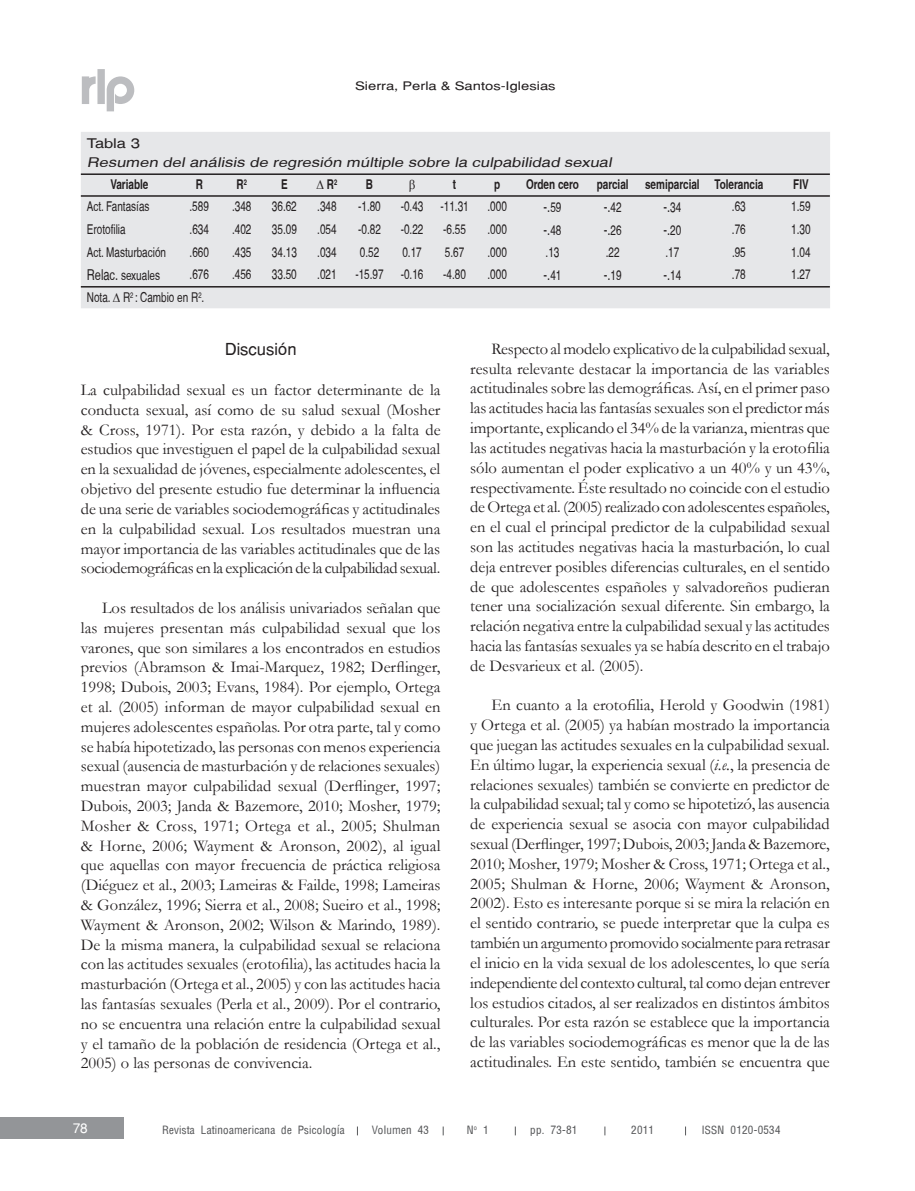
<style>
.page{position:relative;width:915px;height:1191px;background:#fff}
.page>*{position:absolute;margin:0;border:0;box-sizing:border-box;transform-origin:0 0}
.t1{font:16.5px/19.8px "Garamond";color:#231f20;text-align:justify}
.t2{font:16.5px "Helvetica";color:#231f20}
.t3{font:condensed 15px "Helvetica";color:#231f20;scale:.9 1}
.t4{font:condensed 13.5px "Helvetica";color:#231f20;scale:.9 1}
.t5{font:italic condensed 13.5px "Helvetica";color:#231f20;scale:1.5 1}
.t6{font:700 condensed 13.5px "Helvetica";color:#231f20;scale:.9 1}
.t7{font:condensed 13.5px "Helvetica";color:#231f20;scale:1.5 1}
.t8{font:13.5px "Helvetica";color:#fff}
.t9{font:100 condensed 12.75px "Helvetica";color:#57585a}
.t10{font:11.7px "Helvetica";color:#231f20;scale:1.25 1}
.s1{font-size:13.5px}
.s2{font-size:15px}
.s3{font-style:italic}
.s4{font-weight:400}
</style>
<div class="page">
<div style="left:0;top:1117px;width:124px;height:21px;background:#939598"></div>
<svg style="left:82px;top:69px;width:52px;height:42px"></svg>
<div style="left:81px;top:132px;width:748px;height:176px;background:#e6e7e9"></div>
<hr style="left:81px;top:173px;width:748px;height:2px;background:#231f20">
<hr style="left:81px;top:195px;width:748px;height:2px;background:#231f20">
<hr style="left:81px;top:286px;width:748px;height:1px;background:#231f20">
<svg style="left:409px;top:179px;width:5px;height:13px"></svg>
<p class="t10" style="left:355px;top:78px;width:162px">Sierra, Perla &amp; Santos-Iglesias</p>
<p class="t7" style="left:87px;top:135px;width:37px">Tabla 3</p>
<p class="t5" style="left:87px;top:155px;width:353px">Resumen del análisis de regresión múltiple sobre la culpabilidad sexual</p>
<p class="t6" style="left:110px;top:176px;width:44px">Variable</p>
<p class="t6" style="left:195px;top:176px;width:9px">R</p>
<p class="t6" style="left:236px;top:176px;width:13px">R<sup>2</sup></p>
<p class="t6" style="left:281px;top:176px;width:9px">E</p>
<p class="t6" style="left:316px;top:176px;width:25px">∆ R<sup>2</sup></p>
<p class="t6" style="left:366px;top:176px;width:9px">B</p>
<p class="t6" style="left:453px;top:176px;width:5px">t</p>
<p class="t6" style="left:494px;top:176px;width:8px">p</p>
<p class="t6" style="left:526px;top:176px;width:60px">Orden cero</p>
<p class="t6" style="left:596px;top:176px;width:187px">parcial semiparcial Tolerancia</p>
<p class="t6" style="left:793px;top:176px;width:19px">FIV</p>
<p class="t4" style="left:87px;top:199px;width:71px">Act. Fantasías</p>
<p class="t4" style="left:189px;top:199px;width:23px">.589</p>
<p class="t4" style="left:232px;top:199px;width:23px">.348</p>
<p class="t4" style="left:272px;top:199px;width:29px">36.62</p>
<p class="t4" style="left:317px;top:199px;width:23px">.348</p>
<p class="t4" style="left:358px;top:199px;width:27px">-1.80</p>
<p class="t4" style="left:400px;top:199px;width:27px">-0.43</p>
<p class="t4" style="left:440px;top:199px;width:33px">-11.31</p>
<p class="t4" style="left:487px;top:199px;width:23px">.000</p>
<p class="t3" style="left:543px;top:198px;width:21px">-.<span class="s1">59</span></p>
<p class="t3" style="left:603px;top:198px;width:21px">-.<span class="s1">42</span></p>
<p class="t3" style="left:663px;top:198px;width:21px">-.<span class="s1">34</span></p>
<p class="t4" style="left:731px;top:199px;width:17px">.63</p>
<p class="t4" style="left:791px;top:199px;width:23px">1.59</p>
<p class="t4" style="left:87px;top:222px;width:45px">Erotofilia</p>
<p class="t4" style="left:189px;top:222px;width:23px">.634</p>
<p class="t4" style="left:232px;top:222px;width:23px">.402</p>
<p class="t4" style="left:272px;top:222px;width:29px">35.09</p>
<p class="t4" style="left:317px;top:222px;width:23px">.054</p>
<p class="t4" style="left:358px;top:222px;width:27px">-0.82</p>
<p class="t4" style="left:400px;top:222px;width:27px">-0.22</p>
<p class="t4" style="left:443px;top:222px;width:27px">-6.55</p>
<p class="t4" style="left:487px;top:222px;width:23px">.000</p>
<p class="t3" style="left:543px;top:221px;width:21px">-.<span class="s1">48</span></p>
<p class="t3" style="left:603px;top:221px;width:21px">-.<span class="s1">26</span></p>
<p class="t3" style="left:663px;top:221px;width:21px">-.<span class="s1">20</span></p>
<p class="t4" style="left:731px;top:222px;width:17px">.76</p>
<p class="t4" style="left:791px;top:222px;width:23px">1.30</p>
<p class="t4" style="left:87px;top:245px;width:89px">Act. Masturbación</p>
<p class="t4" style="left:189px;top:245px;width:23px">.660</p>
<p class="t4" style="left:232px;top:245px;width:23px">.435</p>
<p class="t4" style="left:272px;top:245px;width:29px">34.13</p>
<p class="t4" style="left:317px;top:245px;width:23px">.034</p>
<p class="t4" style="left:359px;top:245px;width:23px">0.52</p>
<p class="t4" style="left:402px;top:245px;width:23px">0.17</p>
<p class="t4" style="left:445px;top:245px;width:23px">5.67</p>
<p class="t4" style="left:487px;top:245px;width:23px">.000</p>
<p class="t4" style="left:545px;top:245px;width:17px">.13</p>
<p class="t4" style="left:605px;top:245px;width:17px">.22</p>
<p class="t4" style="left:665px;top:245px;width:17px">.17</p>
<p class="t4" style="left:731px;top:245px;width:17px">.95</p>
<p class="t4" style="left:791px;top:245px;width:23px">1.04</p>
<p class="t4" style="left:87px;top:268px;width:83px"><span class="s2">Relac.</span> sexuales</p>
<p class="t4" style="left:189px;top:267px;width:23px">.676</p>
<p class="t4" style="left:232px;top:267px;width:23px">.456</p>
<p class="t4" style="left:272px;top:267px;width:29px">33.50</p>
<p class="t4" style="left:317px;top:267px;width:23px">.021</p>
<p class="t4" style="left:355px;top:267px;width:33px">-15.97</p>
<p class="t4" style="left:400px;top:267px;width:27px">-0.16</p>
<p class="t4" style="left:443px;top:267px;width:27px">-4.80</p>
<p class="t4" style="left:487px;top:267px;width:23px">.000</p>
<p class="t3" style="left:543px;top:266px;width:21px">-.<span class="s1">41</span></p>
<p class="t3" style="left:603px;top:266px;width:21px">-.<span class="s1">19</span></p>
<p class="t3" style="left:663px;top:266px;width:21px">-.<span class="s1">14</span></p>
<p class="t4" style="left:731px;top:267px;width:17px">.78</p>
<p class="t4" style="left:791px;top:267px;width:23px">1.27</p>
<p class="t4" style="left:87px;top:290px;width:132px">Nota. ∆ R<sup>2</sup> : Cambio en R<sup>2</sup>.</p>
<p class="t2" style="left:225px;top:339px;width:73px">Discusión</p>
<p class="t1" style="left:81px;top:379px;width:361px">La culpabilidad sexual es un factor determinante de la conducta sexual, así como de su salud sexual (Mosher &amp; Cross, 1971). Por esta razón, y debido a la falta de estudios que investiguen el papel de la culpabilidad sexual en la sexualidad de jóvenes, especialmente adolescentes, el objetivo del presente estudio fue determinar la influencia de una serie de variables sociodemográficas y actitudinales en la culpabilidad sexual. Los resultados muestran una mayor importancia de las variables actitudinales que de las sociodemográficas en la explicación de la culpabilidad sexual.</p>
<p class="t1" style="left:81px;top:597px;width:361px;text-indent:21px">Los resultados de los análisis univariados señalan que las mujeres presentan más culpabilidad sexual que los varones, que son similares a los encontrados en estudios previos (Abramson &amp; Imai-Marquez, 1982; Derflinger, 1998; Dubois, 2003; Evans, 1984). Por ejemplo, Ortega et al. (2005) informan de mayor culpabilidad sexual en mujeres adolescentes españolas. Por otra parte, tal y como se había hipotetizado, las personas con menos experiencia sexual (ausencia de masturbación y de relaciones sexuales) muestran mayor culpabilidad sexual (Derflinger, 1997; Dubois, 2003; Janda &amp; Bazemore, 2010; Mosher, 1979; Mosher &amp; Cross, 1971; Ortega et al., 2005; Shulman &amp; Horne, 2006; Wayment &amp; Aronson, 2002), al igual que aquellas con mayor frecuencia de práctica religiosa (Diéguez et al., 2003; Lameiras &amp; Failde, 1998; Lameiras &amp; González, 1996; Sierra et al., 2008; Sueiro et al., 1998; Wayment &amp; Aronson, 2002; Wilson &amp; Marindo, 1989).<br>De la misma manera, la culpabilidad sexual se relaciona con las actitudes sexuales (erotofilia), las actitudes hacia la masturbación (Ortega et al., 2005) y con las actitudes hacia las fantasías sexuales (Perla et al., 2009). Por el contrario, no se encuentra una relación entre la culpabilidad sexual y el tamaño de la población de residencia (Ortega et al., 2005) o las personas de convivencia.</p>
<p class="t1" style="left:470px;top:338px;width:361px;text-indent:21px">Respecto al modelo explicativo de la culpabilidad sexual, resulta relevante destacar la importancia de las variables actitudinales sobre las demográficas. Así, en el primer paso las actitudes hacia las fantasías sexuales son el predictor más importante, explicando el 34% de la varianza, mientras que las actitudes negativas hacia la masturbación y la erotofilia sólo aumentan el poder explicativo a un 40% y un 43%, respectivamente. Éste resultado no coincide con el estudio de Ortega et al. (2005) realizado con adolescentes españoles, en el cual el principal predictor de la culpabilidad sexual son las actitudes negativas hacia la masturbación, lo cual deja entrever posibles diferencias culturales, en el sentido de que adolescentes españoles y salvadoreños pudieran tener una socialización sexual diferente. Sin embargo, la relación negativa entre la culpabilidad sexual y las actitudes hacia las fantasías sexuales ya se había descrito en el trabajo de Desvarieux et al. (2005).</p>
<p class="t1" style="left:470px;top:695px;width:361px;text-indent:21px">En cuanto a la erotofilia, Herold y Goodwin (1981) y Ortega et al. (2005) ya habían mostrado la importancia que juegan las actitudes sexuales en la culpabilidad sexual.<br>En último lugar, la experiencia sexual (<span class="s3">i.e.</span>, la presencia de relaciones sexuales) también se convierte en predictor de la culpabilidad sexual; tal y como se hipotetizó, las ausencia de experiencia sexual se asocia con mayor culpabilidad sexual (Derflinger, 1997; Dubois, 2003; Janda &amp; Bazemore, 2010; Mosher, 1979; Mosher &amp; Cross, 1971; Ortega et al., 2005; Shulman &amp; Horne, 2006; Wayment &amp; Aronson, 2002). Esto es interesante porque si se mira la relación en el sentido contrario, se puede interpretar que la culpa es también un argumento promovido socialmente para retrasar el inicio en la vida sexual de los adolescentes, lo que sería independiente del contexto cultural, tal como dejan entrever los estudios citados, al ser realizados en distintos ámbitos culturales. Por esta razón se establece que la importancia de las variables sociodemográficas es menor que la de las actitudinales. En este sentido, también se encuentra que</p>
<p class="t8" style="left:73px;top:1120px;width:17px">78</p>
<p class="t9" style="left:162px;top:1122px;width:184px">Revista Latinoamericana de Psicolog<span class="s4">í</span>a</p>
<p class="t9" style="left:371px;top:1122px;width:59px">Volumen 43</p>
<p class="t9" style="left:466px;top:1122px;width:24px">N<sup>o</sup> 1</p>
<p class="t9" style="left:530px;top:1122px;width:49px">pp. 73-81</p>
<p class="t9" style="left:631px;top:1122px;width:25px">2011</p>
<p class="t9" style="left:701px;top:1122px;width:81px">ISSN 0120-0534</p>
</div>
